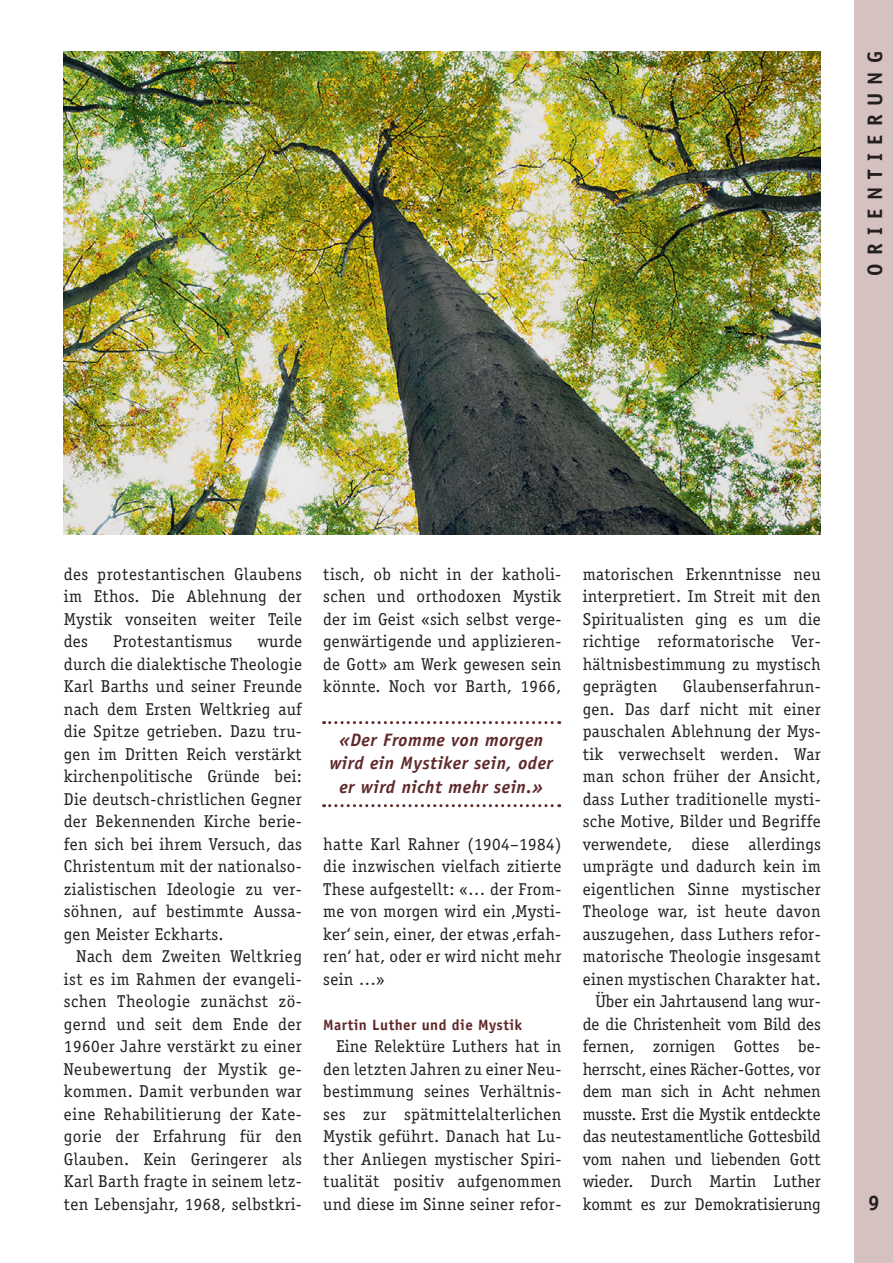
<style>
.page{position:relative;width:893px;height:1263px;background:#fff}
.page>*{position:absolute;margin:0;border:0;box-sizing:border-box;transform-origin:0 0}
.t1{font:700 21px "Officina Sans";letter-spacing:.4em;color:#231f20}
.t2{font:italic 700 18px/23.2px "Officina Sans";letter-spacing:.03em;color:#5f2829;text-align:center}
.t3{font:17.25px/22.5px "Officina Serif";letter-spacing:.02em;color:#231f20;text-align:justify}
.t4{font:17.25px/22.5px "Officina Serif";color:#231f20;text-align:right}
.t5{font:700 15px "Officina Sans";letter-spacing:.03em;color:#5f2829}
</style>
<div class="page">
<div style="left:855px;top:0;width:38px;height:1263px;background:#d5c1bf"></div>
<svg style="left:324px;top:721px;width:236px;height:3px"></svg>
<svg style="left:324px;top:804px;width:236px;height:3px"></svg>
<img style="left:64px;top:51px;width:757px;height:484px">
<p class="t1" style="left:862px;top:276px;width:227px;rotate:-90deg">ORIENTIERUNG</p>
<p class="t3" style="left:64px;top:563px;width:240px">des protestantischen Glaubens im Ethos. Die Ablehnung der Mystik vonseiten weiter Teile des</p>
<p class="t3" style="left:64px;top:630px;width:240px;text-indent:194px">wurde durch die dialektische Theologie Karl Barths und seiner Freunde nach dem Ersten Weltkrieg auf die Spitze getrieben. Dazu tru&shy;gen im Dritten Reich verstärkt kirchenpolitische Gründe bei:<br>Die deutsch-christlichen Gegner der Bekennenden Kirche berie&shy;fen sich bei ihrem Versuch, das Christentum mit der nationalso&shy;zialistischen Ideologie zu ver&shy;söhnen, auf bestimmte Aussa&shy;gen Meister Eckharts.</p>
<p class="t3" style="left:64px;top:945px;width:240px;text-indent:13px">Nach dem Zweiten Weltkrieg ist es im Rahmen der evangeli&shy;schen Theologie zunächst zö&shy;gernd und seit dem Ende der 1960er Jahre verstärkt zu einer Neubewertung der Mystik ge&shy;kommen. Damit verbunden war eine Rehabilitierung der Kate&shy;gorie der Erfahrung für den Glauben. Kein Geringerer als Karl Barth fragte in seinem letz&shy;ten Lebensjahr, 1968, selbstkri-</p>
<p class="t3" style="left:113px;top:630px;width:120px">Protestantismus</p>
<p class="t3" style="left:323px;top:563px;width:240px">tisch, ob nicht in der katholi&shy;schen und orthodoxen Mystik der im Geist «sich selbst verge&shy;genwärtigende und applizieren&shy;de Gott» am Werk gewesen sein könnte. Noch vor Barth, 1966,</p>
<p class="t2" style="left:329px;top:728px;width:225px">«Der Fromme von morgen wird ein Mystiker sein, oder er wird nicht mehr sein.»</p>
<p class="t3" style="left:323px;top:833px;width:240px">hatte Karl Rahner (1904–1984) die inzwischen vielfach zitierte These aufgestellt: «… der From&shy;me von morgen wird ein ‚Mysti&shy;ker‘ sein, einer, der etwas ‚erfah&shy;ren‘ hat, oder er wird nicht mehr sein …»</p>
<p class="t5" style="left:323px;top:1015px;width:201px">Martin Luther und die Mystik</p>
<p class="t3" style="left:323px;top:1035px;width:240px;text-indent:13px">Eine Relektüre Luthers hat in den letzten Jahren zu einer Neu&shy;bestimmung seines Verhältnis&shy;ses zur spätmittelalterlichen Mystik geführt. Danach hat Lu&shy;ther Anliegen mystischer Spiri&shy;tualität positiv aufgenommen und diese im Sinne seiner refor-</p>
<p class="t3" style="left:583px;top:563px;width:240px">matorischen Erkenntnisse neu interpretiert. Im Streit mit den Spiritualisten ging es um die richtige reformatorische Ver&shy;hältnisbestimmung zu mystisch geprägten</p>
<p class="t4" style="left:583px;top:675px;width:240px">Glaubenserfahrun-<br>gen. Das darf nicht mit einer pauschalen Ablehnung der Mys&shy;tik verwechselt werden. War man schon früher der Ansicht, dass Luther traditionelle mysti&shy;sche Motive, Bilder und Begriffe verwendete, diese allerdings umprägte und dadurch kein im eigentlichen Sinne mystischer<br>Theologe war, ist heute davon auszugehen, dass Luthers refor&shy;matorische Theologie insgesamt einen mystischen Charakter hat.<br>Über ein Jahrtausend lang wur&shy;de die Christenheit vom Bild des fernen, zornigen Gottes be&shy;herrscht, eines Rächer-Gottes, vor dem man sich in Acht nehmen musste. Erst die Mystik entdeckte das neutestamentliche Gottesbild vom nahen und liebenden Gott wieder. Durch Martin Luther kommt es zur Demokratisierung</p>
<p class="t1" style="left:868px;top:1190px;width:13px">9</p>
</div>
